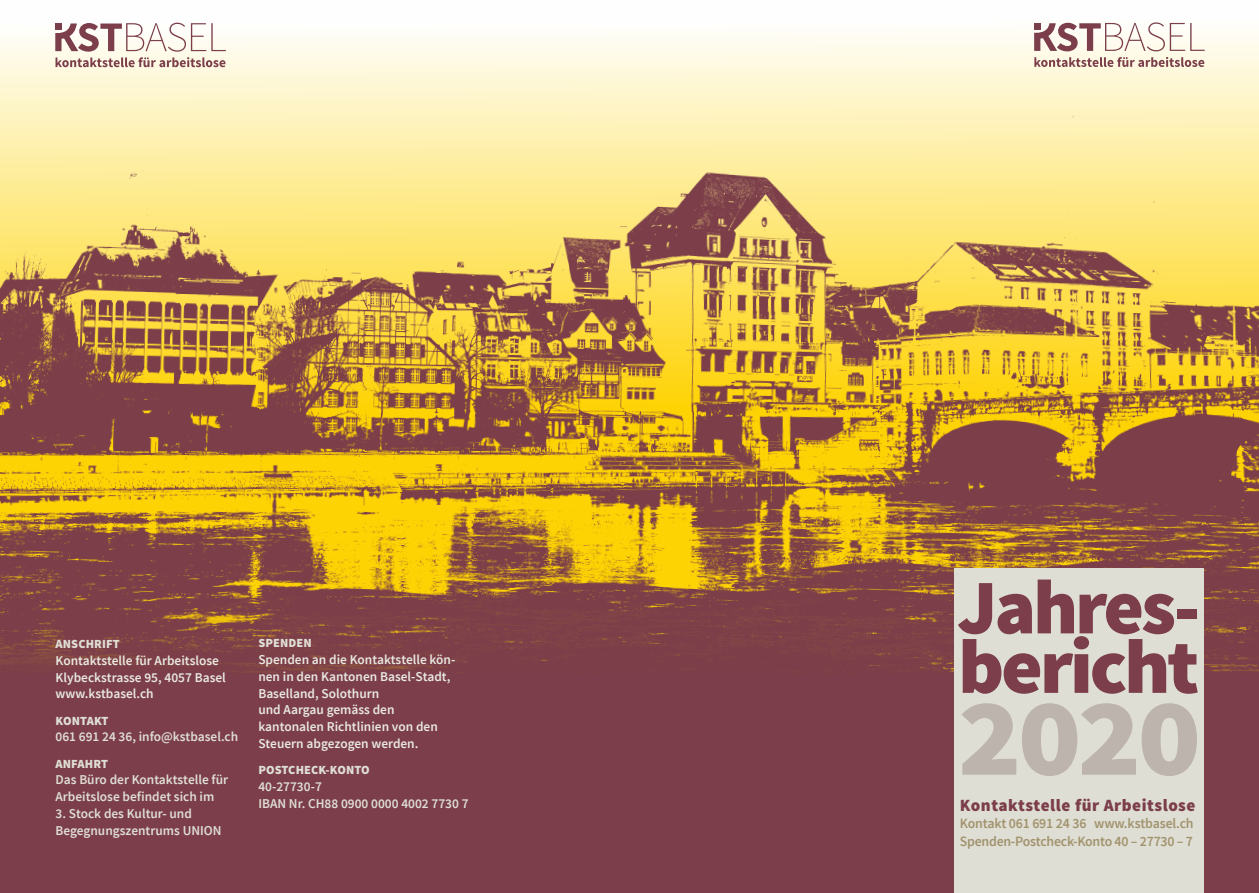
<style>
.page{position:relative;width:1259px;height:893px;background:#fff}
.page>*{position:absolute;margin:0;border:0;box-sizing:border-box;transform-origin:0 0}
.t1{font:900 110.7px "Source Sans Pro";color:#beb4ae;scale:1.06 1}
.t2{font:900 77.25px/59.6px "Source Sans Pro";letter-spacing:-.04em;color:#7b3e4a}
.t3{font:900 17.25px "Source Sans Pro";letter-spacing:.03em;color:#7b3e4a}
.t4{font:600 14.25px/17.2px "Source Sans Pro";letter-spacing:-.015em;color:#a1936d}
.t5{font:600 13.5px/16.8px "Source Sans Pro";color:#e9e8e1}
.t6{font:600 13.5px/16.8px "Source Sans Pro";color:#dfded5}
.t7{font:900 12.45px "Source Sans Pro";letter-spacing:.01em;color:#dfded5}
</style>
<div class="page">
<svg style="left:0;top:22px;width:1259px;height:29px;fill:#fefdf4"></svg>
<img style="left:0;top:51px;width:1259px;height:622px">
<div style="left:0;top:673px;width:1259px;height:220px;background:#7b3e4a"></div>
<div style="left:954px;top:569px;width:249px;height:324px;background:#dfded5"></div>
<svg style="left:1034px;top:22px;width:170px;height:29px"></svg>
<svg style="left:1034px;top:57px;width:170px;height:10px;background:#c8ada4"></svg>
<svg style="left:55px;top:23px;width:171px;height:44px"></svg>
<p class="t7" style="left:56px;top:636px;width:66px">ANSCHRIFT</p>
<p class="t5" style="left:56px;top:652px;width:172px">Kontaktstelle für Arbeitslose<br>Klybeckstrasse 95, 4057 Basel www.kstbasel.ch</p>
<p class="t7" style="left:56px;top:712px;width:54px">KONTAKT</p>
<p class="t6" style="left:56px;top:729px;width:184px">061 691 24 36, info@kstbasel.ch</p>
<p class="t7" style="left:56px;top:755px;width:54px">ANFAHRT</p>
<p class="t6" style="left:56px;top:772px;width:174px">Das Büro der Kontaktstelle für<br>Arbeitslose befindet sich im</p>
<p class="t6" style="left:56px;top:805px;width:167px">3. Stock des Kultur- und<br>Begegnungszentrums UNION</p>
<p class="t7" style="left:258px;top:635px;width:55px">SPENDEN</p>
<p class="t5" style="left:258px;top:652px;width:198px">Spenden an die Kontaktstelle kön&shy;nen in den Kantonen Basel-Stadt,<br>Baselland, Solothurn<br>und Aargau gemäss den kantonalen Richtlinien von den<br>Steuern abgezogen werden.</p>
<p class="t7" style="left:258px;top:762px;width:113px">POSTCHECK-KONTO</p>
<p class="t6" style="left:258px;top:778px;width:212px">40-27730-7<br>IBAN Nr. CH88 0900 0000 4002 7730 7</p>
<h2 class="t2" style="left:957px;top:581px;width:244px">Jahres&shy;bericht</h2>
<h1 class="t1" style="left:958px;top:666px;width:231px">2020</h1>
<p class="t3" style="left:960px;top:794px;width:237px">Kontaktstelle für Arbeitslose</p>
<p class="t4" style="left:960px;top:815px;width:235px">Kontakt 061 691 24 36 www.kstbasel.ch<br>Spenden-Postcheck-Konto 40 – 27730 – 7</p>
</div>
